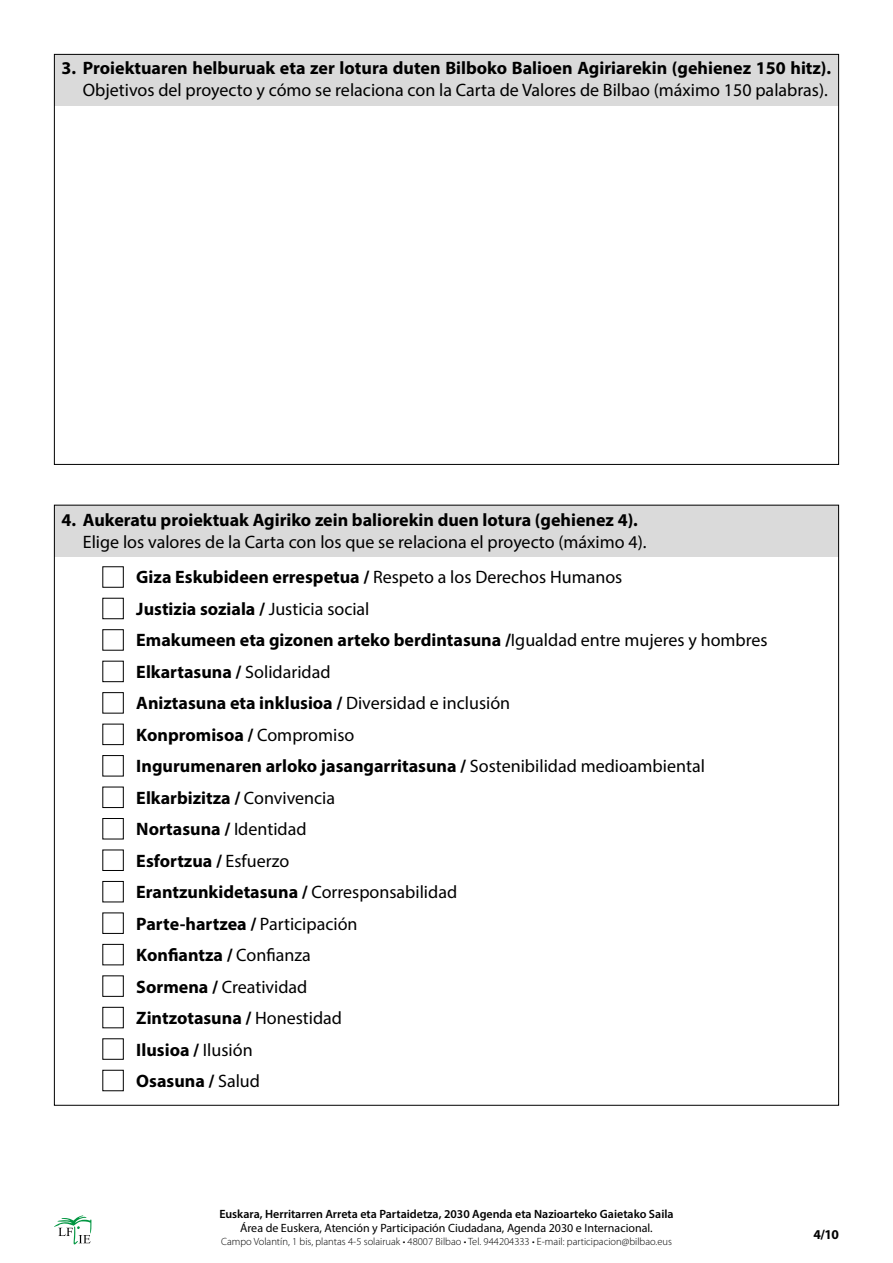
<style>
.page{position:relative;width:893px;height:1263px;background:#fff}
.page>*{position:absolute;margin:0;border:0;box-sizing:border-box;transform-origin:0 0}
.t1{font:700 18px/31.5px "Myriad Pro";color:#000}
.t2{font:18px/35.4px "Myriad Pro";color:#000}
.t3{font:700 13.5px "Myriad Pro";color:#000}
.t4{font:600 12px "Myriad Pro";color:#000}
.t5{font:12px "Myriad Pro";color:#000}
.t6{font:300 10.5px "Myriad Pro";color:#000}
.s1{font-weight:700}
.s2{font-weight:400}
</style>
<div class="page">
<svg style="left:54px;top:1215px;width:37px;height:29px"></svg>
<div style="left:54px;top:505px;width:785px;height:52px;background:#dadada"></div>
<div style="left:102px;top:566px;width:22px;height:22px;border:1px solid #000"></div>
<div style="left:102px;top:598px;width:22px;height:21px;border:1px solid #000"></div>
<div style="left:102px;top:629px;width:22px;height:22px;border:1px solid #000"></div>
<div style="left:102px;top:661px;width:22px;height:21px;border:1px solid #000"></div>
<div style="left:102px;top:692px;width:22px;height:21px;border:1px solid #000"></div>
<div style="left:102px;top:724px;width:22px;height:21px;border:1px solid #000"></div>
<div style="left:102px;top:755px;width:22px;height:21px;border:1px solid #000"></div>
<div style="left:102px;top:787px;width:22px;height:21px;border:1px solid #000"></div>
<div style="left:102px;top:818px;width:22px;height:21px;border:1px solid #000"></div>
<div style="left:102px;top:849px;width:22px;height:22px;border:1px solid #000"></div>
<div style="left:102px;top:881px;width:22px;height:21px;border:1px solid #000"></div>
<div style="left:102px;top:912px;width:22px;height:22px;border:1px solid #000"></div>
<div style="left:102px;top:944px;width:22px;height:21px;border:1px solid #000"></div>
<div style="left:102px;top:975px;width:22px;height:22px;border:1px solid #000"></div>
<div style="left:102px;top:1007px;width:22px;height:21px;border:1px solid #000"></div>
<div style="left:102px;top:1038px;width:22px;height:22px;border:1px solid #000"></div>
<div style="left:102px;top:1070px;width:22px;height:21px;border:1px solid #000"></div>
<div style="left:54px;top:54px;width:785px;height:52px;background:#dadada"></div>
<p class="t1" style="left:62px;top:52px;width:771px">3. Proiektuaren helburuak eta zer lotura duten Bilboko Balioen Agiriarekin (gehienez 150 hitz).</p>
<p class="t2" style="left:83px;top:72px;width:747px">Objetivos del proyecto y cómo se relaciona con la Carta de Valores de Bilbao (máximo 150 palabras).</p>
<p class="t1" style="left:62px;top:504px;width:578px">4. Aukeratu proiektuak Agiriko zein baliorekin duen lotura (gehienez 4).</p>
<p class="t2" style="left:136px;top:524px;width:512px;text-indent:-53px">Elige los valores de la Carta con los que se relaciona el proyecto (máximo 4).<br><span class="s1">Giza Eskubideen errespetua /</span> Respeto a los Derechos Humanos</p>
<p class="t1" style="left:136px;top:592px;width:633px">Justizia soziala / <span class="s2">Justicia social<br></span>Emakumeen eta gizonen arteko berdintasuna /<span class="s2">Igualdad entre mujeres y hombres </span>Elkartasuna / <span class="s2">Solidaridad<br></span>Aniztasuna eta inklusioa / <span class="s2">Diversidad e inclusión<br></span>Konpromisoa / <span class="s2">Compromiso<br></span>Ingurumenaren arloko jasangarritasuna / <span class="s2">Sostenibilidad medioambiental </span>Elkarbizitza / <span class="s2">Convivencia<br></span>Nortasuna / <span class="s2">Identidad<br></span>Esfortzua / <span class="s2">Esfuerzo<br></span>Erantzunkidetasuna / <span class="s2">Corresponsabilidad<br></span>Parte-hartzea / <span class="s2">Participación<br></span>Konfiantza / <span class="s2">Confianza<br></span>Sormena / <span class="s2">Creatividad<br></span>Zintzotasuna / <span class="s2">Honestidad<br></span>Ilusioa / <span class="s2">Ilusión<br></span>Osasuna / <span class="s2">Salud</span></p>
<p class="t4" style="left:219px;top:1206px;width:456px">Euskara, Herritarren Arreta eta Partaidetza, 2030 Agenda eta Nazioarteko Gaietako Saila</p>
<p class="t5" style="left:240px;top:1221px;width:414px">Área de Euskera, Atención y Participación Ciudadana, Agenda 2030 e Internacional.</p>
<p class="t6" style="left:221px;top:1236px;width:452px">Campo Volantín, 1 bis, plantas 4-5 solairuak • 48007 Bilbao • Tel. 944204333 • E-mail: participacion@bilbao.eus</p>
<p class="t3" style="left:814px;top:1226px;width:27px">4/10</p>
</div>
